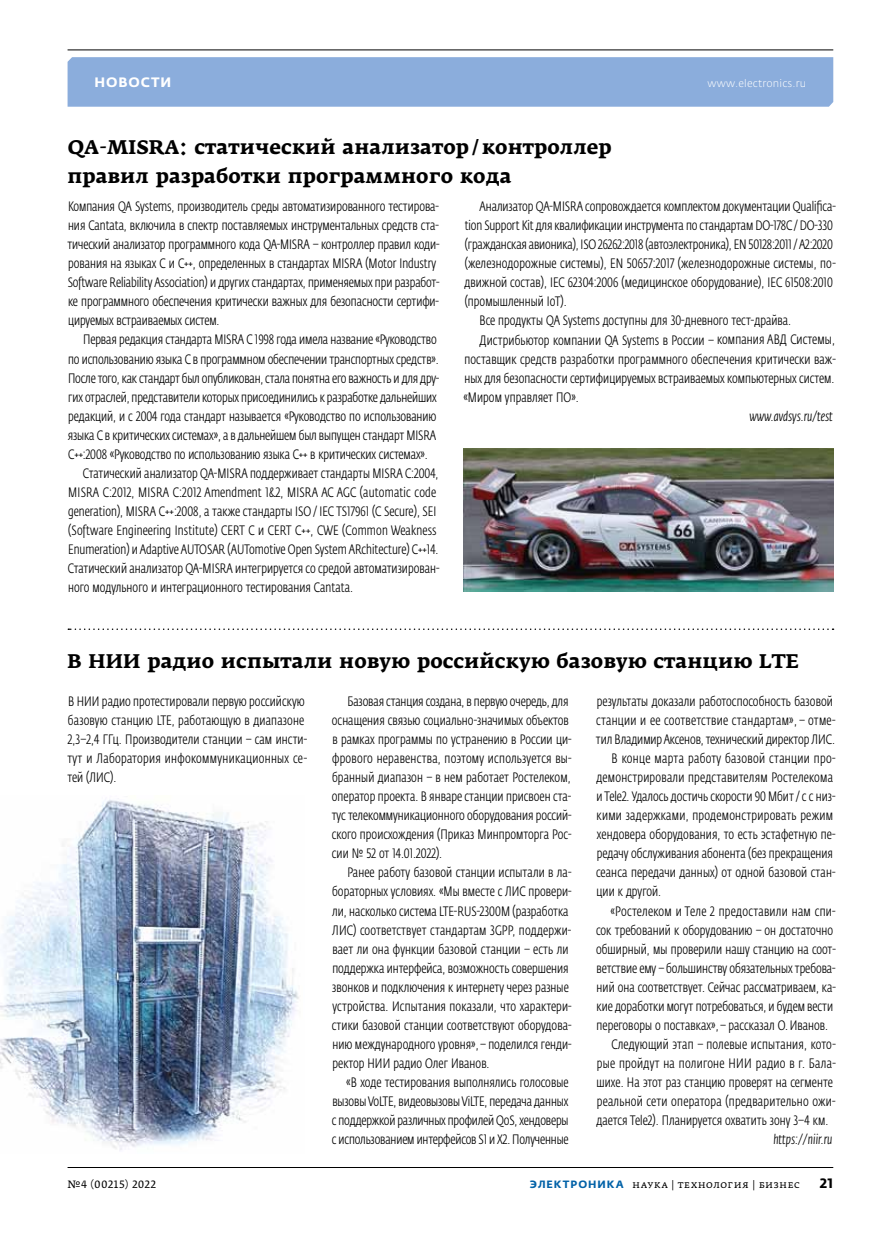
<style>
.page{position:relative;width:881px;height:1234px;background:#fff}
.page>*{position:absolute;margin:0;border:0;box-sizing:border-box;transform-origin:0 0}
.t1{font:700 19.5px/28.5px "Fedra Serif A Pro";letter-spacing:.005em;color:#000}
.t2{font:300 13.5px/19px "Fedra Sans Cond Pro";color:#000}
.t3{font:300 13.5px "Fedra Sans Cond Pro";letter-spacing:.02em;color:#000}
.t4{font:300 13.5px "Fedra Sans Cond Pro";letter-spacing:.025em;color:#000}
.t5{font:italic 300 13.5px "Fedra Sans Cond Pro";letter-spacing:.005em;color:#000}
.t6{font:700 13.5px "Fedra Sans Alt Pro";letter-spacing:.065em;color:#fff}
.t7{font:700 13.5px "Fedra Sans Pro";color:#000}
.t8{font:10.5px "Fedra Serif A Pro";letter-spacing:.03em;color:#000}
.t9{font:300 10.5px "Fedra Sans Pro";letter-spacing:.015em;color:#fff}
.s1{font-family:"Fedra Sans Alt Pro";font-weight:700;color:#0061a7}
</style>
<div class="page">
<div style="left:67px;top:57px;width:765px;height:50px;background:#8baddc"></div>
<hr style="left:67px;top:49px;width:765px;height:1px;background:#000">
<hr style="left:68px;top:1166px;width:764px;height:1px;background:#000">
<svg style="left:68px;top:628px;width:765px;height:2px"></svg>
<img style="left:464px;top:449px;width:369px;height:142px">
<img style="left:0;top:800px;width:299px;height:350px">
<p class="t6" style="left:95px;top:74px;width:78px">НОВОСТИ</p>
<p class="t9" style="left:707px;top:77px;width:100px">www.electronics.ru</p>
<h1 class="t1" style="left:67px;top:133px;width:545px">QA-MISRA: статический анализатор/контроллер правил разработки программного кода</h1>
<p class="t2" style="left:67px;top:197px;width:373px">Компания QA Systems, производитель среды автоматизированного тестирова‑ ния Cantata, включила в спектр поставляемых инструментальных средств ста‑ тический анализатор программного кода QA-MISRA – контроллер правил коди‑ рования на языках C и C++, определенных в стандартах MISRA (Motor Industry Software Reliability Association) и других стандартах, применяемых при разработ‑ ке программного обеспечения критически важных для безопасности сертифи‑ цируемых встраиваемых систем.</p>
<p class="t2" style="left:83px;top:330px;width:355px">Первая редакция стандарта MISRA C 1998 года имела название «Руководство</p>
<p class="t2" style="left:68px;top:349px;width:372px">по использованию языка C в программном обеспечении транспортных средств».</p>
<p class="t2" style="left:68px;top:368px;width:372px">После того, как стандарт был опубликован, стала понятна его важность и для дру‑</p>
<p class="t2" style="left:68px;top:387px;width:370px">гих отраслей, представители которых присоединились к разработке дальнейших</p>
<p class="t2" style="left:68px;top:406px;width:369px">редакций, и с 2004 года стандарт называется «Руководство по использованию</p>
<p class="t2" style="left:68px;top:425px;width:369px">языка C в критических системах», а в дальнейшем был выпущен стандарт MISRA</p>
<p class="t2" style="left:68px;top:444px;width:361px">C++:2008 «Руководство по использованию языка C++ в критических системах».</p>
<p class="t2" style="left:83px;top:463px;width:357px">Статический анализатор QA-MISRA поддерживает стандарты MISRA C:2004,</p>
<p class="t2" style="left:68px;top:482px;width:369px">MISRA C:2012, MISRA C:2012 Amendment 1&amp;2, MISRA AC AGC (automatic code</p>
<p class="t2" style="left:68px;top:501px;width:369px">generation), MISRA C++:2008, а также стандарты ISO/IEC TS17961 (C Secure), SEI</p>
<p class="t2" style="left:68px;top:520px;width:369px">(Software Engineering Institute) CERT C и CERT C++, CWE (Common Weakness</p>
<p class="t2" style="left:68px;top:540px;width:371px">Enumeration) и Adaptive AUTOSAR (AUTomotive Open System ARchitecture) C++14.</p>
<p class="t2" style="left:68px;top:559px;width:373px">Статический анализатор QA-MISRA интегрируется со средой автоматизирован‑</p>
<p class="t2" style="left:68px;top:578px;width:286px">ного модульного и интеграционного тестирования Cantata.</p>
<p class="t2" style="left:479px;top:197px;width:358px">Анализатор QA-MISRA сопровождается комплектом документации Qualifica‑</p>
<p class="t2" style="left:464px;top:216px;width:369px">tion Support Kit для квалификации инструмента по стандартам DO‑178C/DO‑330</p>
<p class="t2" style="left:464px;top:235px;width:369px">(гражданская авионика), ISO 26262:2018 (автоэлектроника), EN 50128:2011/A2:2020</p>
<p class="t2" style="left:464px;top:254px;width:372px">(железнодорожные системы), EN 50657:2017 (железнодорожные системы, по‑</p>
<p class="t2" style="left:464px;top:273px;width:370px">движной состав), IEC 62304:2006 (медицинское оборудование), IEC 61508:2010</p>
<p class="t2" style="left:464px;top:292px;width:103px">(промышленный IoT).</p>
<p class="t2" style="left:479px;top:311px;width:313px">Все продукты QA Systems доступны для 30‑дневного тест-драйва.</p>
<p class="t2" style="left:479px;top:330px;width:356px">Дистрибьютор компании QA Systems в России – компания АВД Системы,</p>
<p class="t2" style="left:464px;top:349px;width:372px">поставщик средств разработки программного обеспечения критически важ‑</p>
<p class="t2" style="left:464px;top:368px;width:371px">ных для безопасности сертифицируемых встраиваемых компьютерных систем.</p>
<p class="t2" style="left:463px;top:387px;width:117px">«Миром управляет ПО».</p>
<p class="t5" style="left:749px;top:407px;width:85px">www.avdsys.ru/test</p>
<h1 class="t1" style="left:67px;top:646px;width:733px">В НИИ радио испытали новую российскую базовую станцию LTE</h1>
<p class="t2" style="left:67px;top:692px;width:241px">В НИИ радио протестировали первую российскую базовую станцию LTE, работающую в диапазоне 2,3–2,4 ГГц. Производители станции – сам инсти‑ тут и Лаборатория инфокоммуникационных се‑ тей (ЛИС).</p>
<p class="t2" style="left:331px;top:692px;width:241px;text-indent:16px">Базовая станция создана, в первую очередь, для оснащения связью социально--значимых объектов в рамках программы по устранению в России ци‑ фрового неравенства, поэтому используется вы‑ бранный диапазон – в нем работает Ростелеком, оператор проекта. В январе станции присвоен ста‑ тус телекоммуникационного оборудования россий‑ ского происхождения (Приказ Минпромторга Рос‑ сии № 52 от 14.01.2022).</p>
<p class="t2" style="left:332px;top:863px;width:241px;text-indent:15px">Ранее работу базовой станции испытали в ла‑ бораторных условиях. «Мы вместе с ЛИС провери‑ ли, насколько система LTE-RUS‑2300М (разработка ЛИС) соответствует стандартам 3GPP, поддержи‑ вает ли она функции базовой станции – есть ли поддержка интерфейса, возможность совершения звонков и подключения к интернету через разные устройства. Испытания показали, что характери‑ стики базовой станции соответствуют оборудова‑ нию международного уровня», – поделился генди‑ ректор НИИ радио Олег Иванов.</p>
<p class="t2" style="left:332px;top:1072px;width:238px;text-align:justify;text-indent:14px">«В ходе тестирования выполнялись голосовые вызовы VoLTE, видеовызовы ViLTE, передача данных с поддержкой различных профилей QoS, хендоверы с использованием интерфейсов S1 и X2. Полученные</p>
<p class="t2" style="left:596px;top:692px;width:237px">результаты доказали работоспособность базовой</p>
<p class="t3" style="left:596px;top:712px;width:241px">станции и ее соответствие стандартам», – отме‑</p>
<p class="t2" style="left:595px;top:730px;width:240px">тил Владимир Аксенов, технический директор ЛИС.</p>
<p class="t4" style="left:611px;top:750px;width:225px">В конце марта работу базовой станции про‑</p>
<p class="t2" style="left:596px;top:768px;width:238px">демонстрировали представителям Ростелекома</p>
<p class="t2" style="left:596px;top:787px;width:240px">и Tele2. Удалось достичь скорости 90 Мбит/с с низ‑</p>
<p class="t3" style="left:596px;top:807px;width:238px">кими задержками, продемонстрировать режим</p>
<p class="t2" style="left:596px;top:825px;width:240px">хендовера оборудования, то есть эстафетную пе‑</p>
<p class="t2" style="left:596px;top:844px;width:237px">редачу обслуживания абонента (без прекращения</p>
<p class="t2" style="left:596px;top:863px;width:241px">сеанса передачи данных) от одной базовой стан‑</p>
<p class="t2" style="left:596px;top:882px;width:66px">ции к другой.</p>
<p class="t3" style="left:610px;top:902px;width:226px">«Ростелеком и Теле 2 предоставили нам спи‑</p>
<p class="t2" style="left:596px;top:920px;width:238px">сок требований к оборудованию – он достаточно</p>
<p class="t2" style="left:596px;top:939px;width:241px">обширный, мы проверили нашу станцию на соот‑</p>
<p class="t2" style="left:596px;top:958px;width:240px">ветствие ему – большинству обязательных требова‑</p>
<p class="t2" style="left:596px;top:977px;width:241px">ний она соответствует. Сейчас рассматриваем, ка‑</p>
<p class="t2" style="left:596px;top:996px;width:238px">кие доработки могут потребоваться, и будем вести</p>
<p class="t2" style="left:596px;top:1015px;width:233px">переговоры о поставках», – рассказал О.Иванов.</p>
<p class="t2" style="left:611px;top:1034px;width:226px">Следующий этап – полевые испытания, кото‑</p>
<p class="t3" style="left:596px;top:1054px;width:240px">рые пройдут на полигоне НИИ радио в г. Бала‑</p>
<p class="t2" style="left:596px;top:1072px;width:237px">шихе. На этот раз станцию проверят на сегменте</p>
<p class="t3" style="left:596px;top:1092px;width:240px">реальной сети оператора (предварительно ожи‑</p>
<p class="t2" style="left:596px;top:1110px;width:233px">дается Tele2). Планируется охватить зону 3–4 км.</p>
<p class="t5" style="left:773px;top:1130px;width:60px">https://niir.ru</p>
<p class="t8" style="left:67px;top:1177px;width:90px">№4 (00215) 2022</p>
<p class="t8" style="left:529px;top:1177px;width:272px"><span class="s1">ЭЛЕКТРОНИКА</span> наука | технология | бизнес</p>
<p class="t7" style="left:819px;top:1174px;width:15px">21</p>
</div>
